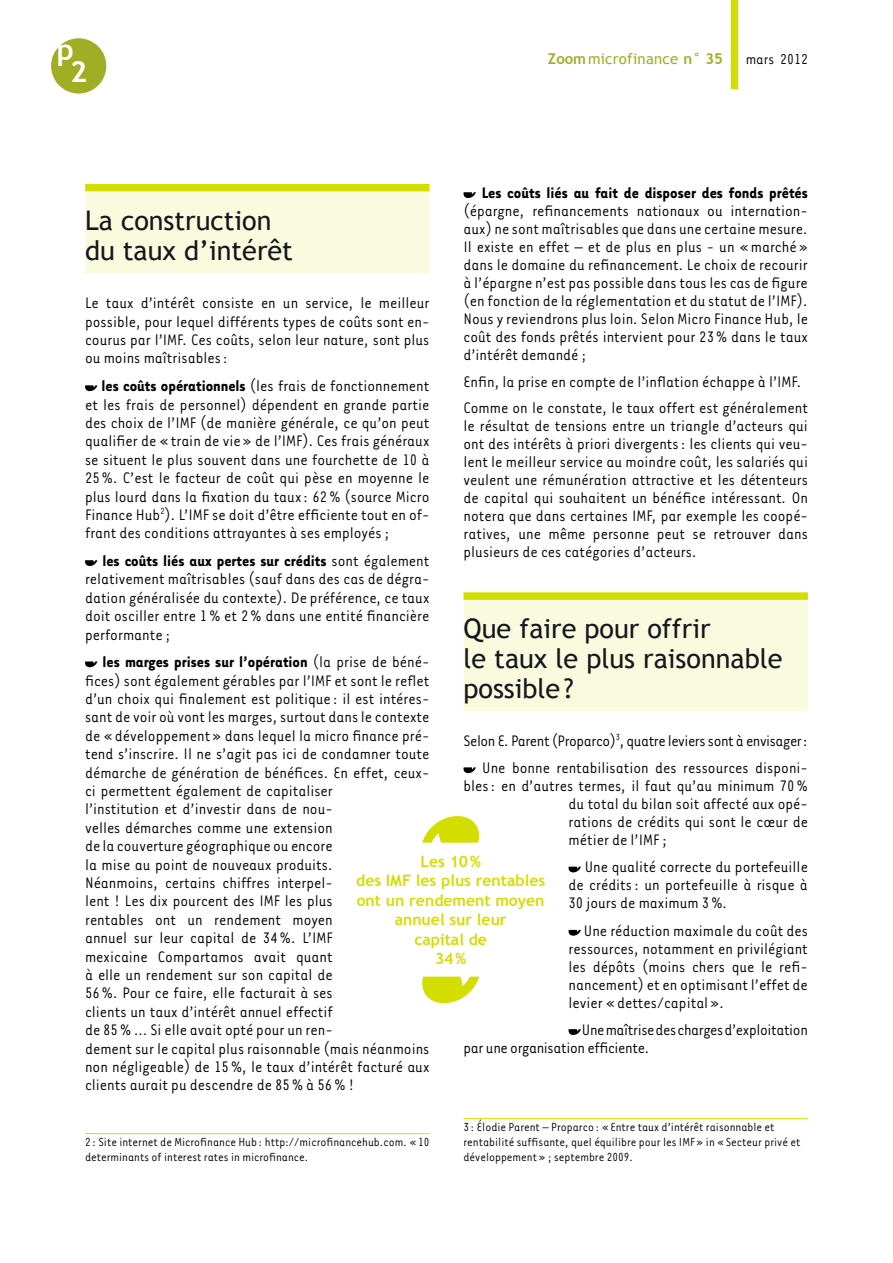
<style>
.page{position:relative;width:893px;height:1263px;background:#fff}
.page>*{position:absolute;margin:0;border:0;box-sizing:border-box;transform-origin:0 0}
.t1{font:700 29.25px "Trebuchet MS";color:#fff}
.t2{font:27px/30px "Trebuchet MS";color:#14171e}
.t3{font:17.55px/18.5px "Tarzana Narrow";color:#000;text-align:justify}
.t4{font:17.55px/27.3px "Tarzana Narrow";letter-spacing:-.025em;color:#000;text-align:right}
.t5{font:17.55px/18px "Tarzana Narrow";letter-spacing:-.02em;color:#000}
.t6{font:700 17.55px "Tarzana Narrow";color:#000}
.t7{font:16.5px "Tarzana Narrow";color:#000}
.t8{font:700 15.75px/19.5px "Trebuchet MS";color:#d4dd00;text-align:center}
.t9{font:15px "Trebuchet MS";letter-spacing:.015em;color:#9fae25}
.t10{font:13.5px/15px "Tarzana Narrow";color:#000}
.s1{font-weight:700}
</style>
<div class="page">
<div style="left:731px;top:0;width:7px;height:89px;background:#d4dd00"></div>
<div style="left:51px;top:38px;width:55px;height:56px;background:#9fae25;border-radius:50%"></div>
<div style="left:85px;top:184px;width:344px;height:7px;background:#d4dd00"></div>
<div style="left:85px;top:192px;width:344px;height:81px;background:#fafbde"></div>
<svg style="left:85px;top:385px;width:12px;height:6px"></svg>
<svg style="left:85px;top:560px;width:12px;height:6px"></svg>
<svg style="left:85px;top:661px;width:12px;height:6px"></svg>
<hr style="left:85px;top:1133px;width:344px;height:1px;background:#d4dd00">
<div style="left:463px;top:592px;width:345px;height:8px;background:#d4dd00"></div>
<div style="left:463px;top:600px;width:345px;height:111px;background:#fafbde"></div>
<svg style="left:463px;top:192px;width:13px;height:6px"></svg>
<svg style="left:463px;top:767px;width:13px;height:6px"></svg>
<svg style="left:569px;top:867px;width:12px;height:5px"></svg>
<svg style="left:569px;top:930px;width:12px;height:6px"></svg>
<svg style="left:569px;top:1029px;width:12px;height:6px"></svg>
<hr style="left:463px;top:1118px;width:345px;height:1px;background:#d4dd00">
<svg style="left:422px;top:816px;width:57px;height:27px"></svg>
<svg style="left:422px;top:976px;width:57px;height:27px"></svg>
<h1 class="t1" style="left:57px;top:31px;width:19px">p</h1>
<p class="t9" style="left:548px;top:50px;width:177px"><span class="s1">Zoom</span>microfinance <span class="s1">n° 35</span></p>
<p class="t7" style="left:746px;top:49px;width:64px">mars 2012</p>
<h1 class="t1" style="left:70px;top:54px;width:19px">2</h1>
<p class="t6" style="left:482px;top:182px;width:328px">Les coûts liés au fait de disposer des fonds prêtés</p>
<p class="t3" style="left:463px;top:201px;width:346px;line-height:18px">(épargne, refinancements nationaux ou internation&shy;aux) ne sont maîtrisables que dans une certaine mesure.<br>Il existe en effet – et de plus en plus - un «marché» dans le domaine du refinancement. Le choix de recourir à l’épargne n’est pas possible dans tous les cas de figure (en fonction de la réglementation et du statut de l’IMF).<br>Nous y reviendrons plus loin. Selon Micro Finance Hub, le coût des fonds prêtés intervient pour 23% dans le taux d’intérêt demandé ;</p>
<p class="t3" style="left:463px;top:367px;width:346px;line-height:26.5px">Enfin, la prise en compte de l’inflation échappe à l’IMF.<br>Comme on le constate, le taux offert est généralement</p>
<p class="t3" style="left:463px;top:416px;width:346px;line-height:18px">le résultat de tensions entre un triangle d’acteurs qui ont des intérêts à priori divergents: les clients qui veu&shy;lent le meilleur service au moindre coût, les salariés qui veulent une rémunération attractive et les détenteurs de capital qui souhaitent un bénéfice intéressant. On notera que dans certaines IMF, par exemple les coopé&shy;ratives, une même personne peut se retrouver dans plusieurs de ces catégories d’acteurs.</p>
<h2 class="t2" style="left:85px;top:205px;width:209px;line-height:30.5px">La construction du taux d’intérêt</h2>
<p class="t3" style="left:85px;top:293px;width:346px">Le taux d’intérêt consiste en un service, le meilleur possible, pour lequel différents types de coûts sont en&shy;courus par l’IMF. Ces coûts, selon leur nature, sont plus ou moins maîtrisables:</p>
<p class="t3" style="left:85px;top:376px;width:346px;text-indent:17px"><span class="s1">les coûts opérationnels</span> (les frais de fonctionnement et les frais de personnel) dépendent en grande partie des choix de l’IMF (de manière générale, ce qu’on peut qualifier de «train de vie» de l’IMF). Ces frais généraux se situent le plus souvent dans une fourchette de 10 à 25%. C’est le facteur de coût qui pèse en moyenne le plus lourd dans la fixation du taux: 62% (source Micro Finance Hub<sup>2</sup>). L’IMF se doit d’être efficiente tout en of&shy;frant des conditions attrayantes à ses employés ;</p>
<p class="t3" style="left:85px;top:551px;width:346px;text-indent:17px"><span class="s1">les coûts liés aux pertes sur crédits</span> sont également relativement maîtrisables (sauf dans des cas de dégra&shy;dation généralisée du contexte). De préférence, ce taux doit osciller entre 1% et 2% dans une entité financière performante ;</p>
<p class="t3" style="left:85px;top:652px;width:346px;text-align:left;text-indent:18px"><span class="s1">les marges prises sur l’opération</span> (la prise de béné&shy;fices) sont également gérables par l’IMF et sont le reflet d’un choix qui finalement est politique : il est intéres&shy;sant de voir où vont les marges, surtout dans le contexte de «développement» dans lequel la micro finance pré&shy;tend s’inscrire. Il ne s’agit pas ici de condamner toute démarche de génération de bénéfices. En effet, ceux&shy;ci permettent également de capitaliser<br>l’institution et d’investir dans de nou-<br>velles démarches comme une extension<br>de la couverture géographique ou encore<br>la mise au point de nouveaux produits.<br>Néanmoins, certains chiffres interpel-<br>lent ! Les dix pourcent des IMF les plus<br>rentables ont un rendement moyen<br>annuel sur leur capital de 34%. L’IMF<br>mexicaine Compartamos avait quant<br>à elle un rendement sur son capital de<br>56%. Pour ce faire, elle facturait à ses<br>clients un taux d’intérêt annuel effectif<br>de 85% … Si elle avait opté pour un ren-<br>dement sur le capital plus raisonnable (mais néanmoins non négligeable) de 15%, le taux d’intérêt facturé aux clients aurait pu descendre de 85% à 56% !</p>
<h2 class="t2" style="left:463px;top:614px;width:320px">Que faire pour offrir<br>le taux le plus raisonnable possible?</h2>
<p class="t4" style="left:463px;top:726px;width:346px">Selon E. Parent (Proparco)<sup>3</sup>, quatre leviers sont à envisager:<br>Une bonne rentabilisation des ressources disponi-</p>
<p class="t3" style="left:568px;top:776px;width:241px;line-height:18px;text-indent:-105px">bles: en d’autres termes, il faut qu’au minimum 70% du total du bilan soit affecté aux opé&shy;rations de crédits qui sont le cœur de métier de l’IMF ;</p>
<p class="t3" style="left:568px;top:857px;width:241px;line-height:18px;text-indent:16px">Une qualité correcte du portefeuille de crédits: un portefeuille à risque à 30 jours de maximum 3%.</p>
<p class="t3" style="left:568px;top:921px;width:241px;line-height:18px;text-indent:15px">Une réduction maximale du coût des ressources, notamment en privilégiant les dépôts (moins chers que le refi&shy;nancement) et en optimisant l’effet de levier «dettes/capital».</p>
<p class="t5" style="left:463px;top:1020px;width:346px;text-indent:118px">Une maîtrise des charges d’exploitation par une organisation efficiente.</p>
<p class="t8" style="left:356px;top:851px;width:191px">Les 10%<br>des IMF les plus rentables ont un rendement moyen annuel sur leur<br>capital de<br>34%</p>
<p class="t10" style="left:85px;top:1134px;width:346px">2 : Site internet de Microfinance Hub : http://microfinancehub.com. «10 determinants of interest rates in microfinance.</p>
<p class="t10" style="left:463px;top:1119px;width:338px">3 : élodie Parent – Proparco : «Entre taux d’intérêt raisonnable et rentabilité suffisante, quel équilibre pour les IMF» in «Secteur privé et développement» ; septembre 2009.</p>
</div>
